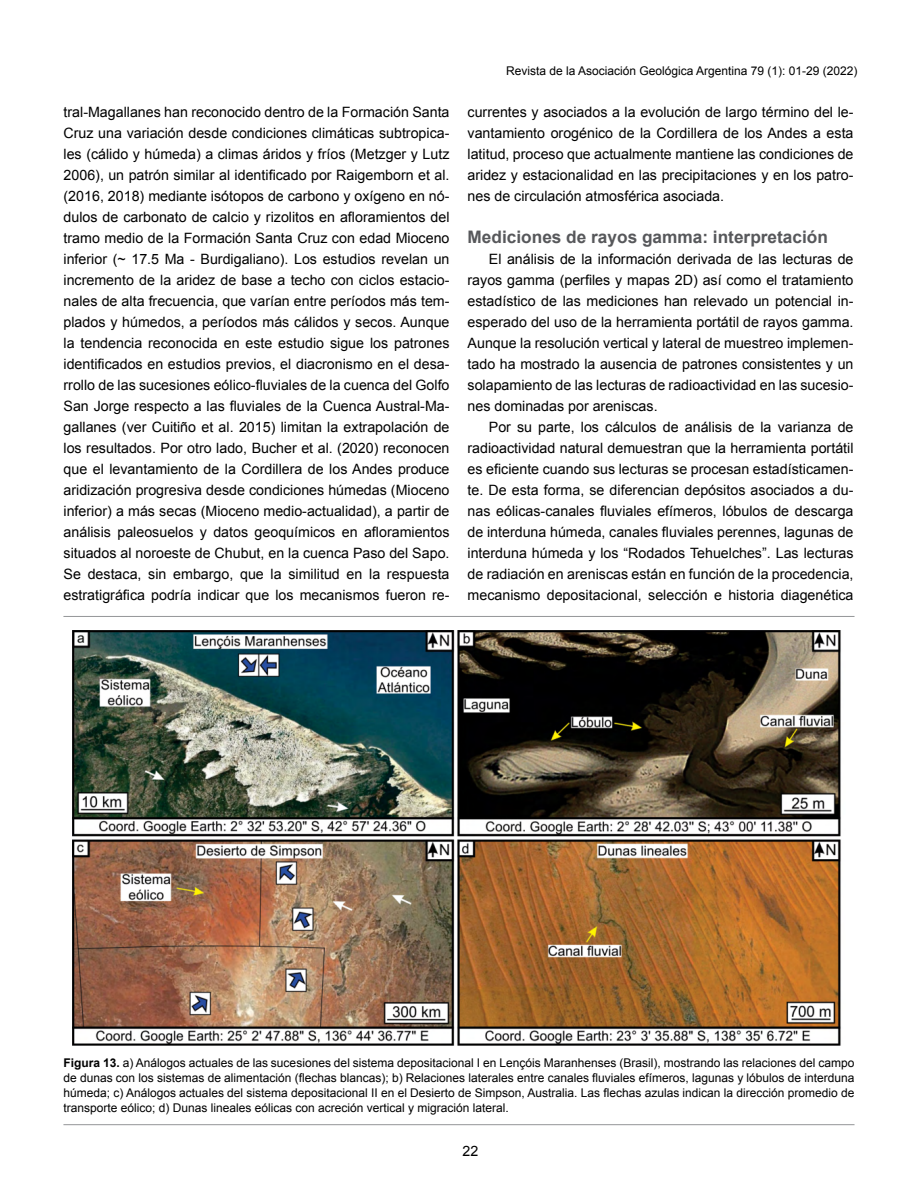
<style>
.page{position:relative;width:918px;height:1188px;background:#fff}
.page>*{position:absolute;margin:0;border:0;box-sizing:border-box;transform-origin:0 0}
.t1{font:700 17.25px "Arial";color:#57585b}
.t2{font:14.25px/21px "Arial";color:#000;text-align:justify}
.t3{font:12px/15px "Arial";color:#000;text-align:justify}
.s1{font-weight:700}
</style>
<div class="page">
<hr style="left:63px;top:616px;width:792px;height:1px;background:#939597">
<hr style="left:63px;top:1124px;width:792px;height:1px;background:#939597">
<img style="left:73px;top:631px;width:768px;height:415px">
<p class="t3" style="left:506px;top:64px;width:353px">Revista de la Asociación Geológica Argentina 79 (1): 01-29 (2022)</p>
<p class="t2" style="left:64px;top:102px;width:388px">tral-Magallanes han reconocido dentro de la Formación Santa Cruz una variación desde condiciones climáticas subtropica&shy;les (cálido y húmeda) a climas áridos y fríos (Metzger y Lutz 2006), un patrón similar al identificado por Raigemborn et al. (2016, 2018) mediante isótopos de carbono y oxígeno en nó&shy;dulos de carbonato de calcio y rizolitos en afloramientos del tramo medio de la Formación Santa Cruz con edad Mioceno inferior (~ 17.5 Ma - Burdigaliano). Los estudios revelan un incremento de la aridez de base a techo con ciclos estacio&shy;nales de alta frecuencia, que varían entre períodos más tem&shy;plados y húmedos, a períodos más cálidos y secos. Aunque la tendencia reconocida en este estudio sigue los patrones identificados en estudios previos, el diacronismo en el desa&shy;rrollo de las sucesiones eólico-fluviales de la cuenca del Golfo San Jorge respecto a las fluviales de la Cuenca Austral-Ma&shy;gallanes (ver Cuitiño et al. 2015) limitan la extrapolación de los resultados. Por otro lado, Bucher et al. (2020) reconocen que el levantamiento de la Cordillera de los Andes produce aridización progresiva desde condiciones húmedas (Mioceno inferior) a más secas (Mioceno medio-actualidad), a partir de análisis paleosuelos y datos geoquímicos en afloramientos situados al noroeste de Chubut, en la cuenca Paso del Sapo.<br>Se destaca, sin embargo, que la similitud en la respuesta estratigráfica podría indicar que los mecanismos fueron re-</p>
<p class="t2" style="left:468px;top:102px;width:388px">currentes y asociados a la evolución de largo término del le&shy;vantamiento orogénico de la Cordillera de los Andes a esta latitud, proceso que actualmente mantiene las condiciones de aridez y estacionalidad en las precipitaciones y en los patro&shy;nes de circulación atmosférica asociada.</p>
<p class="t1" style="left:468px;top:230px;width:362px">Mediciones de rayos gamma: interpretación</p>
<p class="t2" style="left:468px;top:249px;width:388px;text-indent:21px">El análisis de la información derivada de las lecturas de rayos gamma (perfiles y mapas 2D) así como el tratamiento estadístico de las mediciones han relevado un potencial in&shy;esperado del uso de la herramienta portátil de rayos gamma.<br>Aunque la resolución vertical y lateral de muestreo implemen&shy;tado ha mostrado la ausencia de patrones consistentes y un solapamiento de las lecturas de radioactividad en las sucesio&shy;nes dominadas por areniscas.</p>
<p class="t2" style="left:468px;top:417px;width:388px;text-indent:21px">Por su parte, los cálculos de análisis de la varianza de radioactividad natural demuestran que la herramienta portátil es eficiente cuando sus lecturas se procesan estadísticamen&shy;te. De esta forma, se diferencian depósitos asociados a du&shy;nas eólicas-canales fluviales efímeros, lóbulos de descarga de interduna húmeda, canales fluviales perennes, lagunas de interduna húmeda y los “Rodados Tehuelches”. Las lecturas de radiación en areniscas están en función de la procedencia, mecanismo depositacional, selección e historia diagenética</p>
<p class="t3" style="left:63px;top:1055px;width:793px"><span class="s1">Figura 13.</span> a) Análogos actuales de las sucesiones del sistema depositacional I en Lençóis Maranhenses (Brasil), mostrando las relaciones del campo de dunas con los sistemas de alimentación (flechas blancas); b) Relaciones laterales entre canales fluviales efímeros, lagunas y lóbulos de interduna húmeda; c) Análogos actuales del sistema depositacional II en el Desierto de Simpson, Australia. Las flechas azulas indican la dirección promedio de transporte eólico; d) Dunas lineales eólicas con acreción vertical y migración lateral.</p>
<p class="t2" style="left:462px;top:1141px;width:17px">22</p>
</div>
